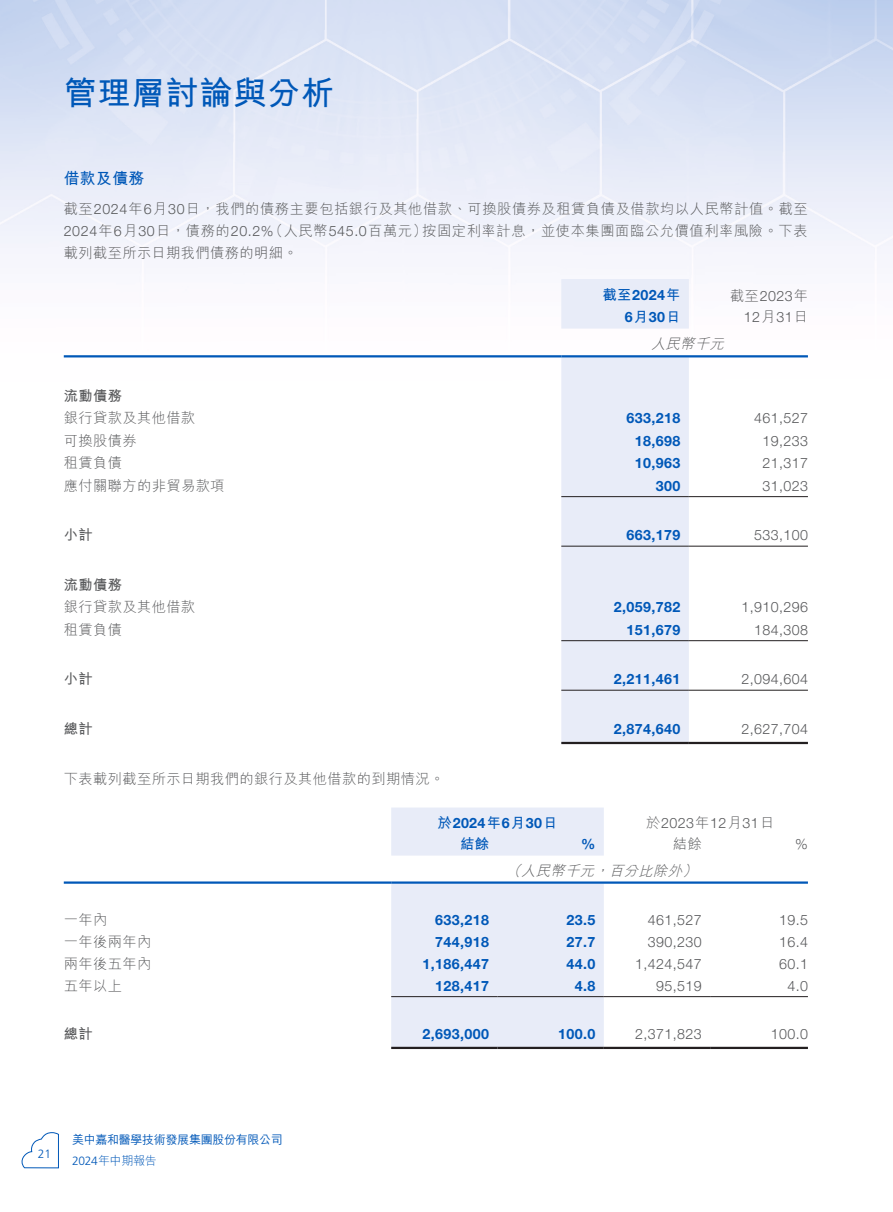
<style>
.page{position:relative;width:893px;height:1212px;background:#fff}
.page>*{position:absolute;margin:0;border:0;box-sizing:border-box;transform-origin:0 0}
.t1{font:700 33px "M Hei HK";letter-spacing:.03em;color:#0058b8}
.t2{font:700 15.75px "M Hei HK";letter-spacing:.03em;color:#0058b8}
.t3{font:300 14.25px/21.8px "M Hei HK";letter-spacing:.03em;color:#57585a;text-align:right}
.t4{font:300 14.25px/21.8px "Helvetica Neue LT Std";letter-spacing:.03em;color:#57585a;text-align:right}
.t5{font:700 14.25px/22.5px "Helvetica Neue LT Std";letter-spacing:.03em;color:#0058b8;text-align:right}
.t6{font:italic 300 14.25px "M Hei HK";color:#57585a}
.t7{font:700 14.25px "M Hei HK";letter-spacing:.03em;color:#57585a}
.t8{font:700 14.25px "M Hei HK";color:#0058b8}
.t9{font:500 12px "M Hei HK";letter-spacing:-.025em;color:#0058b8}
.t10{font:300 12px "M Hei HK";letter-spacing:-.025em;color:#0058b8}
.t11{font:300 12px "Frutiger LT Std";color:#0058b8}
.s1{font-family:"Helvetica Neue LT Std"}
.s2{font-family:"M Hei HK"}
.s3{font-family:"Frutiger LT Std"}
</style>
<div class="page">
<img style="left:0;top:0;width:893px;height:1169px">
<svg style="left:21px;top:1132px;width:38px;height:36px"></svg>
<svg style="left:561px;top:279px;width:128px;height:463px;background:#e8ecf7"></svg>
<hr style="left:64px;top:355px;width:497px;height:2px;background:#0058b8">
<hr style="left:561px;top:355px;width:247px;height:2px;background:#0058b8">
<hr style="left:561px;top:496px;width:128px;height:1px;background:#231f20">
<hr style="left:689px;top:496px;width:119px;height:1px;background:#231f20">
<hr style="left:561px;top:546px;width:128px;height:1px;background:#231f20">
<hr style="left:689px;top:546px;width:119px;height:1px;background:#231f20">
<hr style="left:561px;top:640px;width:128px;height:1px;background:#231f20">
<hr style="left:689px;top:640px;width:119px;height:1px;background:#231f20">
<hr style="left:561px;top:690px;width:128px;height:1px;background:#231f20">
<hr style="left:689px;top:690px;width:119px;height:1px;background:#231f20">
<hr style="left:561px;top:742px;width:128px;height:2px;background:#231f20">
<hr style="left:689px;top:742px;width:119px;height:2px;background:#231f20">
<svg style="left:391px;top:807px;width:213px;height:240px;background:#eaedf8"></svg>
<hr style="left:64px;top:881px;width:327px;height:3px;background:#0058b8">
<hr style="left:391px;top:881px;width:417px;height:3px;background:#0058b8">
<hr style="left:391px;top:996px;width:106px;height:1px;background:#231f20">
<hr style="left:497px;top:996px;width:107px;height:1px;background:#231f20">
<hr style="left:604px;top:996px;width:106px;height:1px;background:#231f20">
<hr style="left:710px;top:996px;width:98px;height:1px;background:#231f20">
<hr style="left:391px;top:1047px;width:106px;height:2px;background:#231f20">
<hr style="left:497px;top:1047px;width:107px;height:2px;background:#231f20">
<hr style="left:604px;top:1047px;width:106px;height:2px;background:#231f20">
<hr style="left:710px;top:1047px;width:98px;height:2px;background:#231f20">
<h1 class="t1" style="left:64px;top:69px;width:272px">管理層討論與分析</h1>
<p class="t2" style="left:64px;top:167px;width:82px">借款及債務</p>
<p class="t3" style="left:64px;top:198px;width:746px">截至<span class="s1">2024</span>年<span class="s1">6</span>月<span class="s1">30</span>日，我們的債務主要包括銀行及其他借款、可換股債券及租賃負債及借款均以人民幣計值。截至按固定利率計息，並使本集團面臨公允價值利率風險。下表</p>
<p class="t3" style="left:269px;top:220px;width:160px">（人民幣<span class="s1">545.0</span>百萬元）</p>
<p class="t4" style="left:64px;top:220px;width:211px">2024<span class="s2">年</span>6<span class="s2">月</span>30<span class="s2">日，債務的</span>20.2%</p>
<p class="t3" style="left:64px;top:242px;width:235px">載列截至所示日期我們債務的明細。</p>
<p class="t5" style="left:602px;top:283px;width:79px"><span class="s2">截至</span>2024<span class="s2">年<br></span>6<span class="s2">月</span>30<span class="s2">日</span></p>
<p class="t4" style="left:730px;top:284px;width:79px"><span class="s2">截至</span>2023<span class="s2">年<br></span>12<span class="s2">月</span>31<span class="s2">日</span></p>
<p class="t6" style="left:651px;top:337px;width:78px">人民幣千元</p>
<p class="t7" style="left:64px;top:385px;width:60px">流動債務</p>
<p class="t3" style="left:64px;top:407px;width:133px">銀行貸款及其他借款</p>
<p class="t5" style="left:626px;top:406px;width:55px">633,218</p>
<p class="t4" style="left:754px;top:407px;width:55px">461,527</p>
<p class="t3" style="left:64px;top:429px;width:74px">可換股債券</p>
<p class="t5" style="left:635px;top:429px;width:47px">18,698</p>
<p class="t4" style="left:762px;top:429px;width:47px">19,233</p>
<p class="t3" style="left:64px;top:452px;width:60px">租賃負債</p>
<p class="t5" style="left:635px;top:451px;width:47px">10,963</p>
<p class="t4" style="left:762px;top:452px;width:47px">21,317</p>
<p class="t3" style="left:64px;top:474px;width:162px">應付關聯方的非貿易款項</p>
<p class="t5" style="left:656px;top:474px;width:26px">300</p>
<p class="t4" style="left:762px;top:474px;width:47px">31,023</p>
<p class="t7" style="left:64px;top:525px;width:30px">小計</p>
<p class="t7" style="left:64px;top:574px;width:60px">流動債務</p>
<p class="t5" style="left:626px;top:523px;width:55px">663,179</p>
<p class="t4" style="left:754px;top:524px;width:55px">533,100</p>
<p class="t3" style="left:64px;top:596px;width:133px">銀行貸款及其他借款</p>
<p class="t5" style="left:614px;top:595px;width:68px">2,059,782</p>
<p class="t4" style="left:741px;top:596px;width:68px">1,910,296</p>
<p class="t3" style="left:64px;top:618px;width:60px">租賃負債</p>
<p class="t5" style="left:626px;top:618px;width:55px">151,679</p>
<p class="t4" style="left:754px;top:618px;width:55px">184,308</p>
<p class="t7" style="left:64px;top:669px;width:30px">小計</p>
<p class="t5" style="left:614px;top:668px;width:68px">2,211,461</p>
<p class="t4" style="left:741px;top:668px;width:68px">2,094,604</p>
<p class="t7" style="left:64px;top:718px;width:30px">總計</p>
<p class="t3" style="left:64px;top:768px;width:382px">下表載列截至所示日期我們的銀行及其他借款的到期情況。</p>
<p class="t5" style="left:614px;top:717px;width:68px">2,874,640</p>
<p class="t4" style="left:741px;top:717px;width:68px">2,627,704</p>
<p class="t5" style="left:438px;top:811px;width:121px"><span class="s2">於</span>2024<span class="s2">年</span>6<span class="s2">月</span>30<span class="s2">日</span></p>
<p class="t4" style="left:646px;top:811px;width:130px"><span class="s2">於</span>2023<span class="s2">年</span>12<span class="s2">月</span>31<span class="s2">日</span></p>
<p class="t8" style="left:460px;top:834px;width:30px">結餘</p>
<p class="t5" style="left:581px;top:832px;width:16px">%</p>
<p class="t3" style="left:673px;top:833px;width:30px">結餘</p>
<p class="t4" style="left:795px;top:833px;width:14px">%</p>
<p class="t6" style="left:507px;top:863px;width:20px">（</p>
<p class="t6" style="left:682px;top:863px;width:20px">(</p>
<p class="t6" style="left:521px;top:863px;width:78px">人民幣千元</p>
<p class="t6" style="left:609px;top:863px;width:78px">百分比除外</p>
<p class="t6" style="left:594px;top:863px;width:20px">，</p>
<p class="t3" style="left:64px;top:909px;width:45px">一年內</p>
<p class="t5" style="left:435px;top:909px;width:55px">633,218</p>
<p class="t5" style="left:566px;top:909px;width:30px">23.5</p>
<p class="t4" style="left:648px;top:909px;width:55px">461,527</p>
<p class="t4" style="left:779px;top:909px;width:30px">19.5</p>
<p class="t3" style="left:64px;top:931px;width:89px">一年後兩年內</p>
<p class="t5" style="left:435px;top:930px;width:55px">744,918</p>
<p class="t5" style="left:566px;top:930px;width:30px">27.7</p>
<p class="t4" style="left:648px;top:931px;width:55px">390,230</p>
<p class="t4" style="left:779px;top:931px;width:30px">16.4</p>
<p class="t3" style="left:64px;top:952px;width:89px">兩年後五年內</p>
<p class="t5" style="left:422px;top:952px;width:68px">1,186,447</p>
<p class="t5" style="left:566px;top:952px;width:30px">44.0</p>
<p class="t4" style="left:635px;top:953px;width:68px">1,424,547</p>
<p class="t4" style="left:779px;top:953px;width:30px">60.1</p>
<p class="t3" style="left:64px;top:974px;width:60px">五年以上</p>
<p class="t5" style="left:435px;top:974px;width:55px">128,417</p>
<p class="t5" style="left:575px;top:974px;width:22px">4.8</p>
<p class="t4" style="left:656px;top:974px;width:47px">95,519</p>
<p class="t4" style="left:787px;top:974px;width:22px">4.0</p>
<p class="t7" style="left:64px;top:1023px;width:30px">總計</p>
<p class="t5" style="left:422px;top:1022px;width:68px">2,693,000</p>
<p class="t5" style="left:558px;top:1022px;width:39px">100.0</p>
<p class="t4" style="left:635px;top:1022px;width:68px">2,371,823</p>
<p class="t4" style="left:771px;top:1022px;width:39px">100.0</p>
<p class="t11" style="left:38px;top:1147px;width:15px">21</p>
<p class="t9" style="left:72px;top:1131px;width:212px">美中嘉和醫學技術發展集團股份有限公司</p>
<p class="t10" style="left:72px;top:1155px;width:86px"><span class="s3">2024</span>年中期報告</p>
</div>
